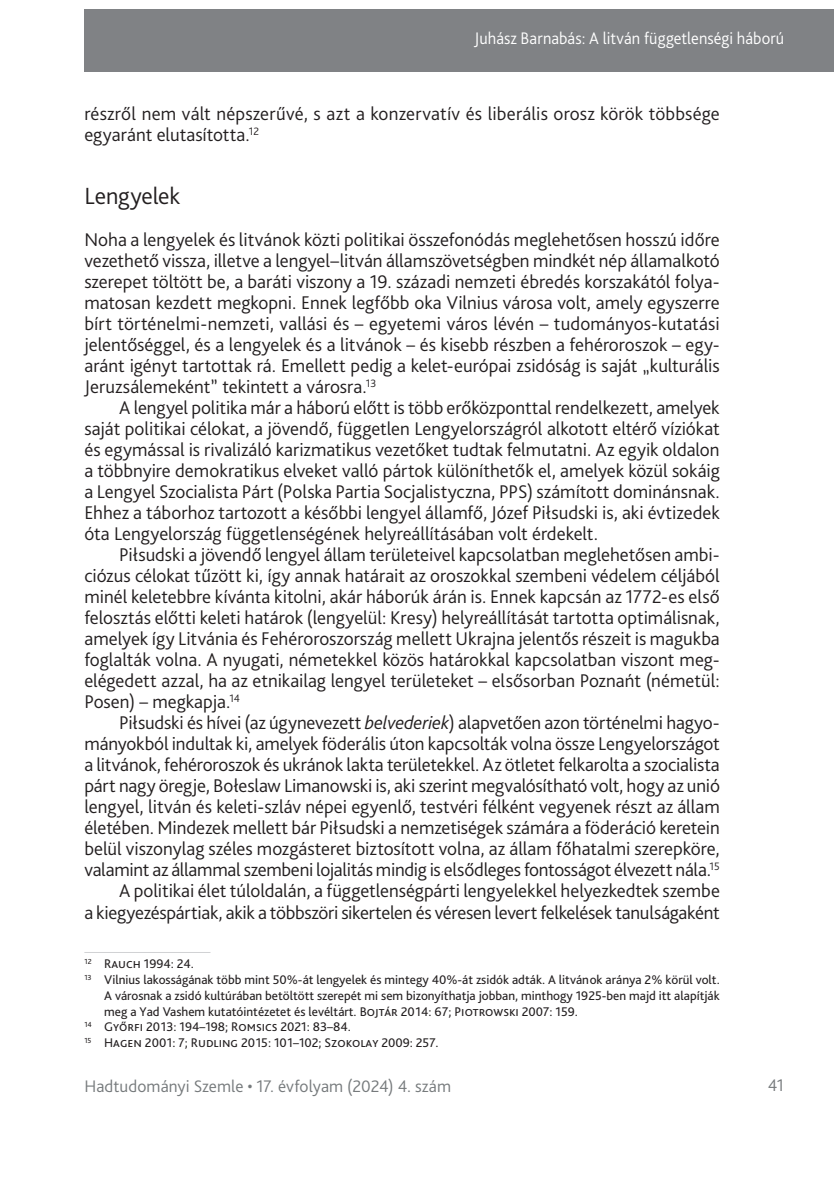
<style>
.page{position:relative;width:834px;height:1181px;background:#fff}
.page>*{position:absolute;margin:0;border:0;box-sizing:border-box;transform-origin:0 0}
._1_1_1__Head_2{font:300 24.5px "Bliss Pro";color:#231f20}
._1__Body{font:300 19.25px/21px "Bliss Pro";color:#231f20;text-align:justify}
._2__Body_1st_paragraph{font:300 19.25px/21px "Bliss Pro";letter-spacing:.005em;color:#231f20;text-align:justify}
.t1{font:300 17.5px "Bliss Pro";letter-spacing:.005em;color:#767a7c}
.t2{font:300 17.5px "Bliss Pro";letter-spacing:.01em;color:#fff;scale:.95 1}
.Lábjegyzet{font:13.12px/15.8px "Bliss Pro";color:#231f20;text-align:justify}
.s1{font-style:italic}
</style>
<div class="page">
<div style="left:84px;top:9px;width:749px;height:63px;background:#808285"></div>
<hr style="left:84px;top:952px;width:126px;height:1px;background:#d1d2d4">
<p class="t2" style="left:474px;top:27px;width:327px">Juhász Barnabás: A litván függetlenségi háború</p>
<p class="_1__Body" style="left:84px;top:103px;width:636px">részről nem vált népszerűvé, s azt a konzervatív és liberális orosz körök többsége egyaránt elutasította.<sup>12</sup></p>
<p class="_1_1_1__Head_2" style="left:84px;top:181px;width:97px">Lengyelek</p>
<p class="_2__Body_1st_paragraph" style="left:84px;top:229px;width:636px">Noha a lengyelek és litvánok közti politikai összefonódás meglehetősen hosszú időre vezethető vissza, illetve a lengyel–litván államszövetségben mindkét nép államalkotó szerepet töltött be, a baráti viszony a -19. századi nemzeti ébredés korszakától folya&shy;matosan kezdett megkopni. Ennek legfőbb oka Vilnius városa volt, amely egyszerre bírt történelmi-nemzeti, vallási és – egyetemi város lévén – tudományos-kutatási jelentőséggel, és a lengyelek és a litvánok – és kisebb részben a fehéroroszok – egy&shy;aránt igényt tartottak rá. Emellett pedig a kelet-európai zsidóság is saját „kulturális Jeruzsálemeként” tekintett a városra.<sup>13</sup></p>
<p class="_1__Body" style="left:84px;top:397px;width:637px;text-indent:35px">A lengyel politika már a háború előtt is több erőközponttal rendelkezett, amelyek saját politikai célokat, a jövendő, független Lengyelországról alkotott eltérő víziókat és egymással is rivalizáló karizmatikus vezetőket tudtak felmutatni. Az egyik oldalon a többnyire demokratikus elveket valló pártok különíthetők el, amelyek közül sokáig a Lengyel Szocialista Párt (Polska Partia Socjalistyczna, PPS) számított dominánsnak.<br>Ehhez a táborhoz tartozott a későbbi lengyel államfő, Józef Piłsudski is, aki évtizedek óta Lengyelország függetlenségének helyreállításában volt érdekelt.</p>
<p class="_1__Body" style="left:84px;top:544px;width:637px;text-indent:35px">Piłsudski a jövendő lengyel állam területeivel kapcsolatban meglehetősen ambi&shy;ciózus célokat tűzött ki, így annak határait az oroszokkal szembeni védelem céljából minél keletebbre kívánta kitolni, akár háborúk árán is. Ennek kapcsán az -1772-es első felosztás előtti keleti határok (lengyelül: Kresy) helyreállítását tartotta optimálisnak, amelyek így Litvánia és Fehéroroszország mellett Ukrajna jelentős részeit is magukba foglalták volna. A nyugati, németekkel közös határokkal kapcsolatban viszont meg&shy;elégedett azzal, ha az etnikailag lengyel területeket – elsősorban Poznańt (németül:<br>Posen) – megkapja.<sup>14</sup></p>
<p class="_1__Body" style="left:84px;top:712px;width:637px;text-indent:35px">Piłsudski és hívei (az úgynevezett <span class="s1">belvederiek</span>) alapvetően azon történelmi hagyo&shy;mányokból indultak ki, amelyek föderális úton kapcsolták volna össze Lengyelországot a litvánok, fehéroroszok és ukránok lakta területekkel. Az ötletet felkarolta a szocialista párt nagy öregje, Bołeslaw Limanowski is, aki szerint megvalósítható volt, hogy az unió lengyel, litván és keleti-szláv népei egyenlő, testvéri félként vegyenek részt az állam életében. Mindezek mellett bár Piłsudski a nemzetiségek számára a föderáció keretein belül viszonylag széles mozgásteret biztosított volna, az állam főhatalmi szerepköre, valamint az állammal szembeni lojalitás mindig is elsődleges fontosságot élvezett nála.<sup>15</sup></p>
<p class="_1__Body" style="left:84px;top:880px;width:637px;text-align:right">A politikai élet túloldalán, a függetlenségpárti lengyelekkel helyezkedtek szembe<br>a kiegyezéspártiak, akik a többszöri sikertelen és véresen levert felkelések tanulságaként</p>
<p class="Lábjegyzet" style="left:84px;top:955px;width:111px"><sup>12</sup> Rauch 1994: 24.</p>
<p class="Lábjegyzet" style="left:104px;top:971px;width:617px;text-indent:-20px"><sup>13</sup> Vilnius lakosságának több mint 50%-át lengyelek és mintegy 40%-át zsidók adták. A litvánok aránya 2% körül volt.<br>A városnak a zsidó kultúrában betöltött szerepét mi sem bizonyíthatja jobban, minthogy 1925-ben majd itt alapítják meg a Yad Vashem kutatóintézetet és levéltárt. Bojtár 2014: 67; Piotrowski 2007: 159.</p>
<p class="Lábjegyzet" style="left:84px;top:1018px;width:268px"><sup>14</sup> Győrfi 2013: 194–198; Romsics 2021: 83–84.</p>
<p class="Lábjegyzet" style="left:84px;top:1034px;width:356px"><sup>15</sup> Hagen 2001: 7; Rudling 2015: 101–102; Szokolay 2009: 257.</p>
<p class="t1" style="left:84px;top:1075px;width:368px">Hadtudományi Szemle • 17. évfolyam (2024) 4. szám</p>
<p class="t1" style="left:767px;top:1074px;width:18px">41</p>
</div>
